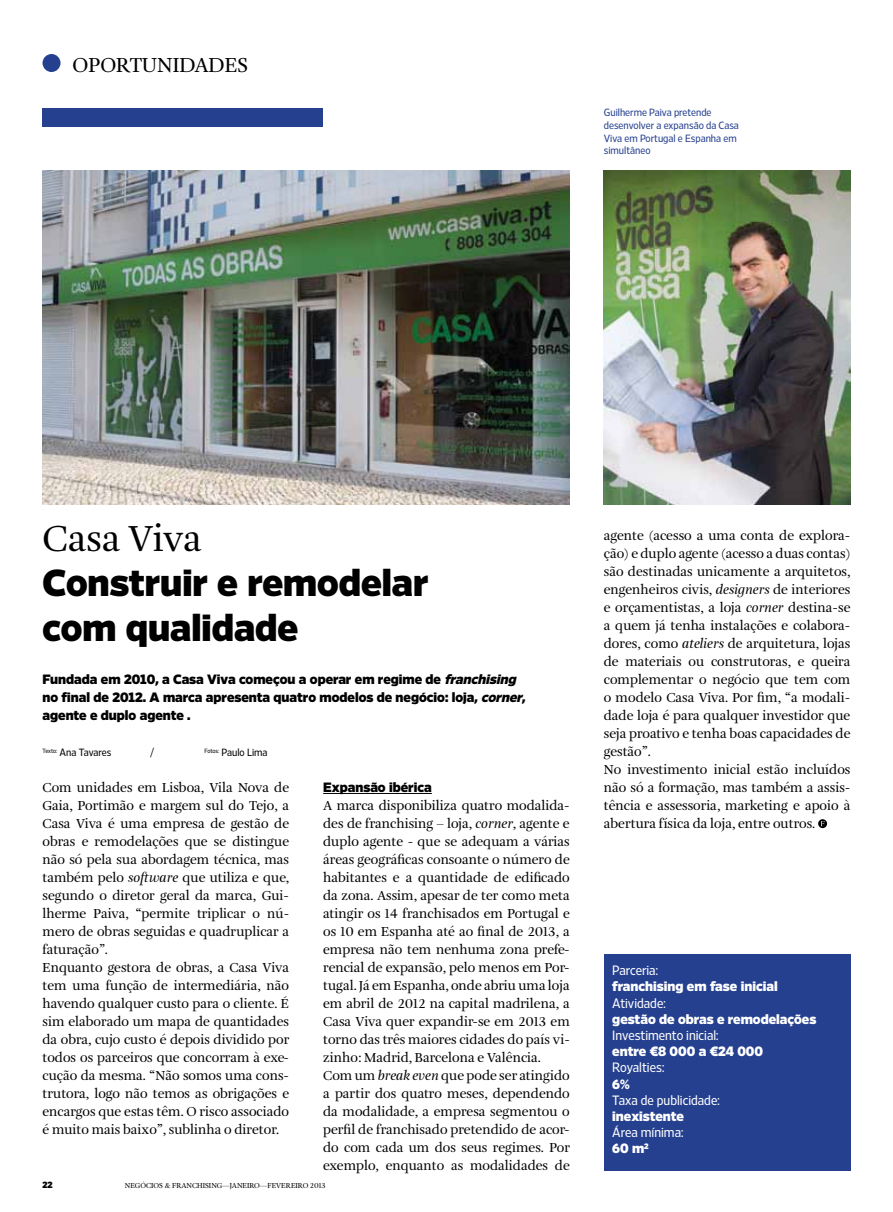
<style>
.page{position:relative;width:893px;height:1212px;background:#fff}
.page>*{position:absolute;margin:0;border:0;box-sizing:border-box;transform-origin:0 0}
.t1{font:900 37.5px/45px "Retina Display";color:#000}
.t2{font:37.5px "Amalia Pro";color:#000}
.t3{font:21px "Amalia Pro";color:#000}
.t4{font:13.5px/18px "Amalia Pro";color:#000}
.t5{font:900 13.5px/18px "Retina Display";color:#000}
.t6{font:900 13.5px "Retina Display";color:#fff}
.t7{font:500 13.5px "Retina Display Narrow";color:#fff}
.t8{font:500 10.5px/12.6px "Retina Display Narrow";color:#25408f}
.t9{font:500 10.5px "Retina Display Narrow";color:#000}
.t10{font:900 9px "Retina Display";color:#000}
.t11{font:7.5px "Amalia Pro";color:#000}
.s1{font-style:italic}
</style>
<div class="page">
<hr style="left:323px;top:793px;width:109px;height:1px;background:#000">
<div style="left:604px;top:954px;width:246px;height:216px;background:#25408f"></div>
<img style="left:43px;top:170px;width:527px;height:334px">
<img style="left:604px;top:170px;width:246px;height:334px">
<div style="left:43px;top:108px;width:280px;height:18px;background:#25408f"></div>
<div style="left:43px;top:54px;width:18px;height:18px;background:#25408f;border-radius:50%"></div>
<svg style="left:818px;top:819px;width:9px;height:9px"></svg>
<svg style="left:821px;top:821px;width:4px;height:5px"></svg>
<h2 class="t3" style="left:73px;top:52px;width:15px">oport</h2>
<h2 class="t3" style="left:142px;top:52px;width:95px">unidades</h2>
<p class="t8" style="left:604px;top:106px;width:137px">Guilherme Paiva pretende desenvolver a expansão da Casa<br>Viva em Portugal e Espanha em simultâneo</p>
<h1 class="t2" style="left:43px;top:515px;width:161px">Casa Viva</h1>
<h1 class="t1" style="left:43px;top:559px;width:387px">Construir e remodelar com qualidade</h1>
<p class="t5" style="left:43px;top:670px;width:484px">Fundada em 2010, a Casa Viva começou a operar em regime de <span class="s1">franchising </span>no final de 2012. A marca apresenta quatro modelos de negócio: loja, <span class="s1">corner</span>, agente e duplo agente .</p>
<p class="t9" style="left:43px;top:746px;width:70px"><sup>Texto:</sup> Ana Tavares</p>
<p class="t9" style="left:151px;top:746px;width:5px">/</p>
<p class="t9" style="left:205px;top:746px;width:65px"><sup>Fotos:</sup> Paulo Lima</p>
<p class="t4" style="left:43px;top:779px;width:248px">Com unidades em Lisboa, Vila Nova de Gaia, Portimão e margem sul do Tejo, a Casa Viva é uma empresa de gestão de obras e remodelações que se distingue não só pela sua abordagem técnica, mas também pelo <span class="s1">software</span> que utiliza e que, segundo o diretor geral da marca, Gui&shy;lherme Paiva, “permite triplicar o nú&shy;mero de obras seguidas e quadruplicar a faturação”.<br>Enquanto gestora de obras, a Casa Viva tem uma função de intermediária, não havendo qualquer custo para o cliente. É sim elaborado um mapa de quantidades da obra, cujo custo é depois dividido por todos os parceiros que concorram à exe&shy;cução da mesma. “Não somos uma cons&shy;trutora, logo não temos as obrigações e encargos que estas têm. O risco associado é muito mais baixo”, sublinha o diretor.</p>
<p class="t5" style="left:323px;top:778px;width:110px">Expansão ibérica</p>
<p class="t4" style="left:323px;top:797px;width:248px">A marca disponibiliza quatro modalida&shy;des de franchising – loja, <span class="s1">corner</span>, agente e duplo agente - que se adequam a várias áreas geográficas consoante o número de habitantes e a quantidade de edificado da zona. Assim, apesar de ter como meta atingir os 14 franchisados em Portugal e os 10 em Espanha até ao final de 2013, a empresa não tem nenhuma zona prefe&shy;rencial de expansão, pelo menos em Por&shy;tugal. Já em Espanha, onde abriu uma loja em abril de 2012 na capital madrilena, a Casa Viva quer expandir-se em 2013 em torno das três maiores cidades do país vi&shy;zinho: Madrid, Barcelona e Valência.<br>Com um <span class="s1">break even</span> que pode ser atingido a partir dos quatro meses, dependendo da modalidade, a empresa segmentou o perfil de franchisado pretendido de acor&shy;do com cada um dos seus regimes. Por exemplo, enquanto as modalidades de</p>
<p class="t10" style="left:43px;top:1179px;width:12px">22</p>
<p class="t11" style="left:125px;top:1181px;width:202px">NEGÓCIOS &amp; FRANCHISING—JANEIRO—FEVEREIRO 2013</p>
<p class="t4" style="left:604px;top:527px;width:248px">agente (acesso a uma conta de explora&shy;ção) e duplo agente (acesso a duas contas) são destinadas unicamente a arquitetos, engenheiros civis, <span class="s1">designers</span> de interiores e orçamentistas, a loja <span class="s1">corner</span> destina-se a quem já tenha instalações e colabora&shy;dores, como <span class="s1">ateliers</span> de arquitetura, lojas de materiais ou construtoras, e queira complementar o negócio que tem com o modelo Casa Viva. Por fim, “a modali&shy;dade loja é para qualquer investidor que seja proativo e tenha boas capacidades de gestão”.<br>No investimento inicial estão incluídos não só a formação, mas também a assis&shy;tência e assessoria, marketing e apoio à abertura física da loja, entre outros.</p>
<p class="t7" style="left:612px;top:963px;width:47px">Parceria:</p>
<p class="t6" style="left:612px;top:978px;width:167px">franchising em fase inicial</p>
<p class="t7" style="left:612px;top:995px;width:55px">Atividade:</p>
<p class="t6" style="left:612px;top:1011px;width:206px">gestão de obras e remodelações</p>
<p class="t7" style="left:612px;top:1027px;width:108px">Investimento inicial:</p>
<p class="t6" style="left:612px;top:1043px;width:152px">entre €8 000 a €24 000</p>
<p class="t7" style="left:612px;top:1060px;width:53px">Royalties:</p>
<p class="t6" style="left:612px;top:1076px;width:19px">6%</p>
<p class="t7" style="left:612px;top:1092px;width:109px">Taxa de publicidade:</p>
<p class="t6" style="left:612px;top:1108px;width:73px">inexistente</p>
<p class="t7" style="left:612px;top:1125px;width:73px">Área mínima:</p>
<p class="t6" style="left:612px;top:1140px;width:38px">60 m<sup>2</sup></p>
</div>
